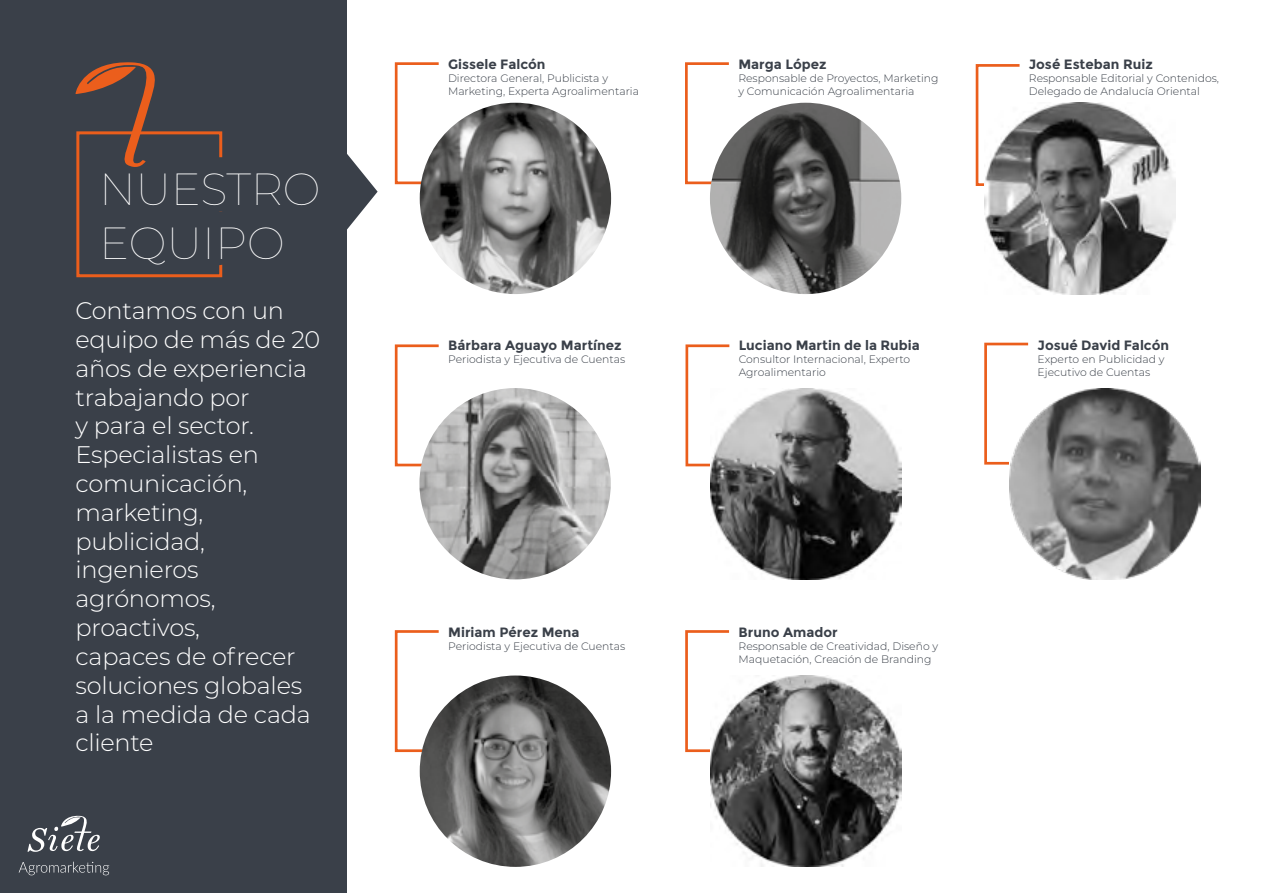
<style>
.page{position:relative;width:1263px;height:893px;background:#fff}
.page>*{position:absolute;margin:0;border:0;box-sizing:border-box;transform-origin:0 0}
.t1{font:100 45px/54px "Montserrat";letter-spacing:-.01em;color:#fff}
.t2{font:300 24px/28.8px "Montserrat";letter-spacing:-.01em;color:#fff}
.t3{font:700 13.5px "Montserrat";color:#3a4049}
.t4{font:300 10.8px/12.9px "Montserrat";color:#3a4049}
</style>
<div class="page">
<div style="left:0;top:0;width:347px;height:893px;background:#3a4049"></div>
<svg style="left:76px;top:62px;width:302px;height:216px"></svg>
<svg style="left:394px;top:62px;width:124px;height:124px"></svg>
<svg style="left:685px;top:62px;width:123px;height:124px"></svg>
<img style="left:710px;top:675px;width:191px;height:192px">
<svg style="left:685px;top:630px;width:123px;height:123px"></svg>
<svg style="left:27px;top:815px;width:73px;height:37px"></svg>
<svg style="left:19px;top:862px;width:90px;height:13px"></svg>
<img style="left:420px;top:103px;width:191px;height:191px;border-radius:96px">
<svg style="left:975px;top:64px;width:119px;height:122px"></svg>
<img style="left:984px;top:103px;width:191px;height:191px">
<svg style="left:984px;top:342px;width:45px;height:123px"></svg>
<img style="left:1009px;top:388px;width:191px;height:191px">
<svg style="left:685px;top:344px;width:45px;height:123px"></svg>
<img style="left:710px;top:388px;width:192px;height:191px">
<svg style="left:394px;top:344px;width:111px;height:123px"></svg>
<img style="left:419px;top:388px;width:192px;height:191px;border-radius:96px">
<svg style="left:394px;top:630px;width:73px;height:123px"></svg>
<img style="left:420px;top:675px;width:191px;height:192px;border-radius:96px">
<img style="left:710px;top:103px;width:191px;height:191px;border-radius:96px">
<h1 class="t1" style="left:99px;top:161px;width:223px">NUESTRO<br>EQUIPO</h1>
<p class="t2" style="left:76px;top:296px;width:246px">Contamos con un equipo de más de 20 años de experiencia trabajando por<br>y para el sector.<br>Especialistas en comunicación, marketing, publicidad, ingenieros agrónomos, proactivos,<br>capaces de ofrecer soluciones globales a la medida de cada cliente</p>
<p class="t3" style="left:448px;top:56px;width:99px">Gissele Falcón</p>
<p class="t4" style="left:448px;top:71px;width:192px">Directora General, Publicista y<br>Marketing, Experta Agroalimentaria</p>
<p class="t3" style="left:738px;top:56px;width:90px">Marga López</p>
<p class="t4" style="left:738px;top:71px;width:202px">Responsable de Proyectos, Marketing y Comunicación Agroalimentaria</p>
<p class="t3" style="left:1029px;top:56px;width:125px">José Esteban Ruiz</p>
<p class="t4" style="left:1029px;top:72px;width:192px">Responsable Editorial y Contenidos,<br>Delegado de Andalucía Oriental</p>
<p class="t3" style="left:448px;top:337px;width:175px">Bárbara Aguayo Martínez</p>
<p class="t4" style="left:448px;top:352px;width:179px">Periodista y Ejecutiva de Cuentas</p>
<p class="t3" style="left:739px;top:337px;width:183px">Luciano Martin de la Rubia</p>
<p class="t4" style="left:739px;top:352px;width:173px">Consultor Internacional, Experto<br>Agroalimentario</p>
<p class="t3" style="left:1038px;top:337px;width:133px">Josué David Falcón</p>
<p class="t4" style="left:1038px;top:352px;width:128px">Experto en Publicidad y<br>Ejecutivo de Cuentas</p>
<p class="t3" style="left:448px;top:624px;width:133px">Miriam Pérez Mena</p>
<p class="t4" style="left:448px;top:639px;width:179px">Periodista y Ejecutiva de Cuentas</p>
<p class="t3" style="left:738px;top:624px;width:101px">Bruno Amador</p>
<p class="t4" style="left:738px;top:639px;width:201px">Responsable de Creatividad, Diseño y<br>Maquetación, Creación de Branding</p>
</div>
